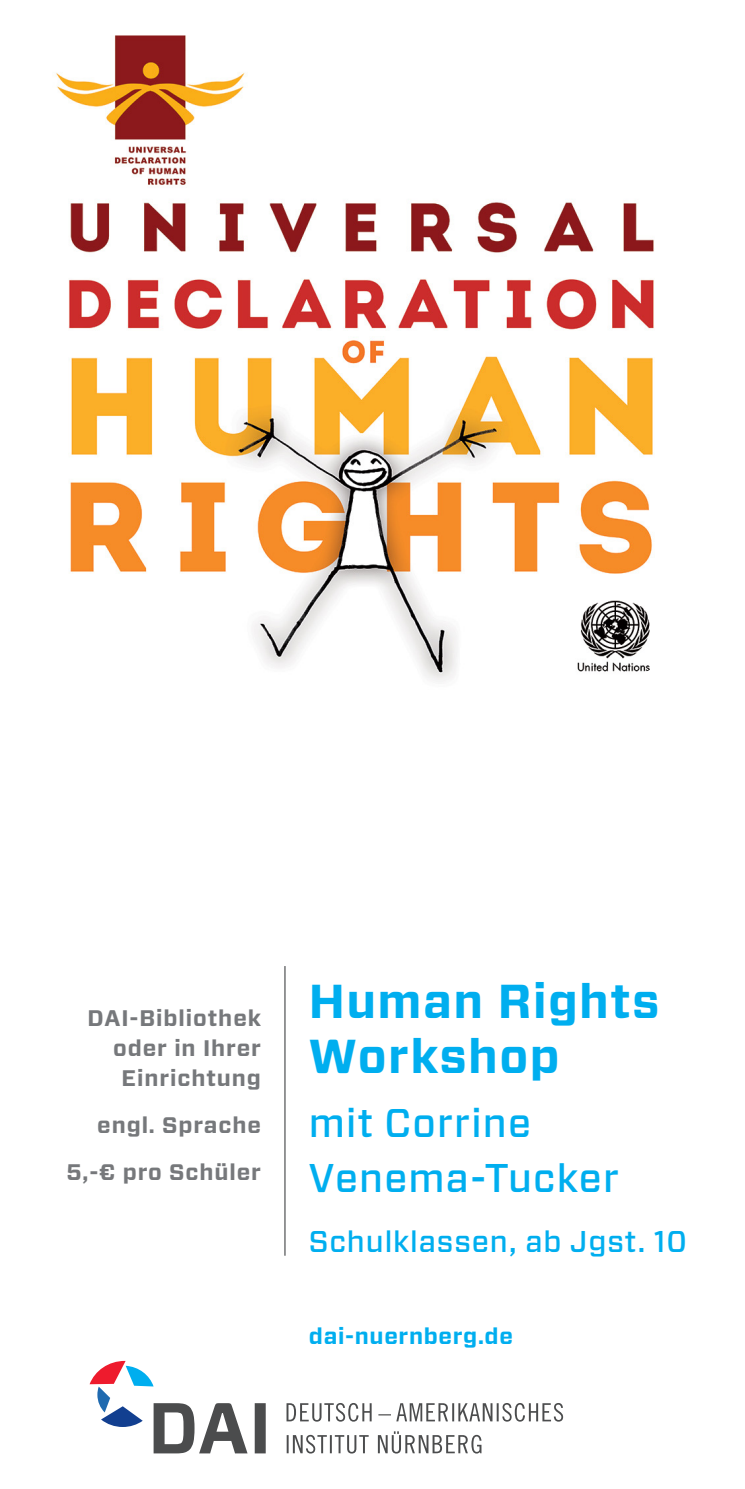
<style>
.page{position:relative;width:745px;height:1489px;background:#fff}
.page>*{position:absolute;margin:0;border:0;box-sizing:border-box;transform-origin:0 0}
.t1{font:700 47.5px/55px "Forza";letter-spacing:.03em;color:#00aeef}
.t2{font:500 40px/55px "Forza";letter-spacing:.03em;color:#00aeef}
.t3{font:500 30px "Forza";letter-spacing:.03em;color:#00aeef}
.t4{font:700 22.5px/30px "Forza";letter-spacing:.04em;color:#76787b;text-align:right}
.t5{font:700 22.5px "Forza";letter-spacing:.03em;color:#00aeef}
</style>
<div class="page">
<img style="left:56px;top:35px;width:598px;height:647px">
<hr style="left:284px;top:966px;width:1px;height:289px;background:#57585a">
<svg style="left:286px;top:1431px;width:195px;height:22px"></svg>
<svg style="left:286px;top:1403px;width:276px;height:18px"></svg>
<svg style="left:89px;top:1360px;width:176px;height:93px"></svg>
<p class="t4" style="left:88px;top:1003px;width:175px">DAI-Bibliothek oder in Ihrer<br>Einrichtung</p>
<p class="t4" style="left:66px;top:1101px;width:196px;line-height:47px">engl. Sprache<br>5,-€ pro Schüler</p>
<h1 class="t1" style="left:308px;top:974px;width:352px">Human Rights<br>Workshop</h1>
<h2 class="t2" style="left:308px;top:1095px;width:311px">mit Corrine<br>Venema-Tucker</h2>
<h3 class="t3" style="left:308px;top:1221px;width:379px">Schulklassen, ab Jgst. 10</h3>
<p class="t5" style="left:308px;top:1320px;width:205px">dai-nuernberg.de</p>
</div>
